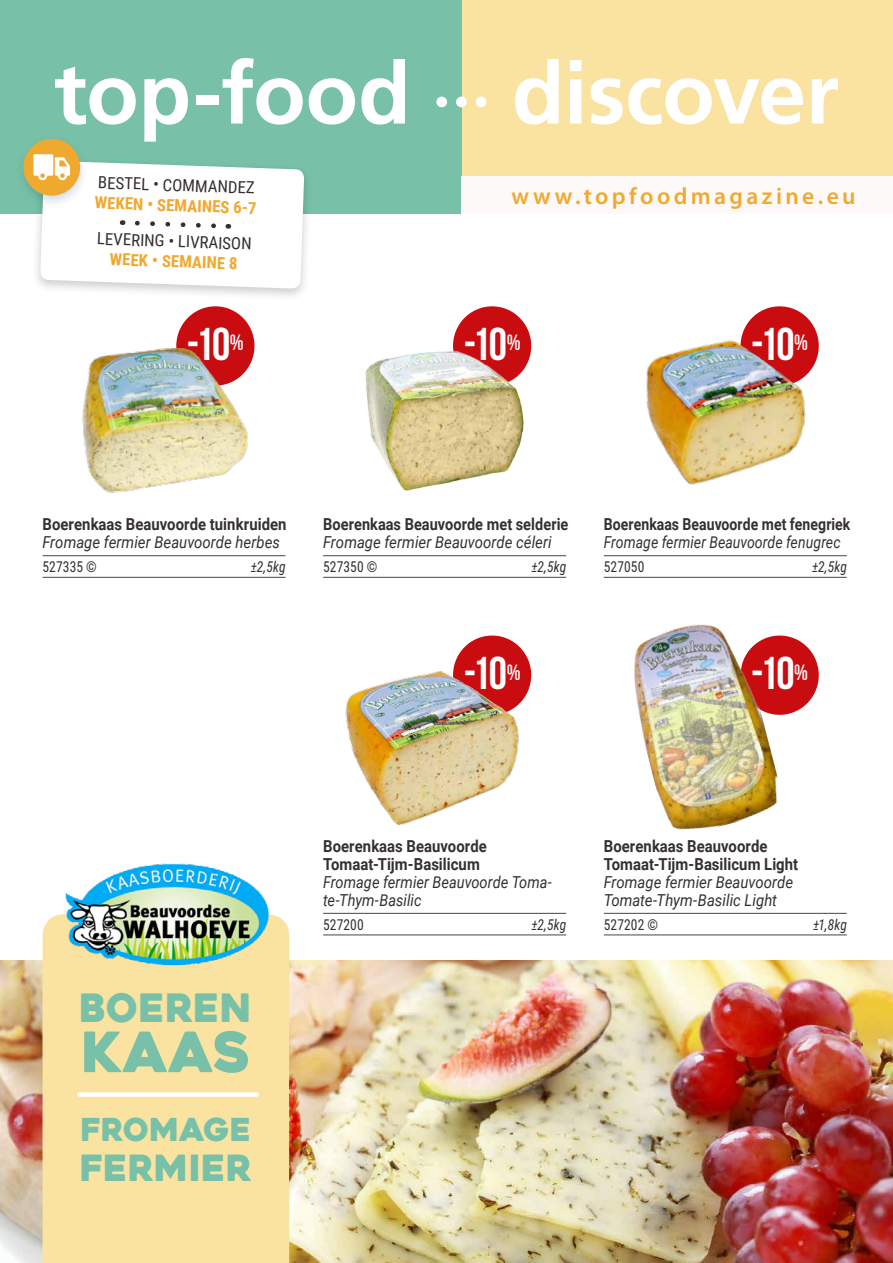
<style>
.page{position:relative;width:893px;height:1263px;background:#fff}
.page>*{position:absolute;margin:0;border:0;box-sizing:border-box;transform-origin:0 0}
.t1{font:700 85.95px "Frutiger";letter-spacing:-.01em;color:#fff}
.t2{font:55.5px "Heavitas";color:#78c1a8}
.t3{font:700 45.9px "Bebas Neue";letter-spacing:-.035em;color:#fff}
.t4{font:38.85px "Heavitas";letter-spacing:.005em;color:#78c1a8}
.t5{font:36px "Heavitas";letter-spacing:.005em;color:#78c1a8}
.t6{font:31.5px "Heavitas";letter-spacing:-.005em;color:#78c1a8}
.t7{font:600 23.55px "Myriad Pro";letter-spacing:.145em;color:#f0a92f}
.t8{font:16.8px "Roboto Condensed";color:#352f31}
.t9{font:700 16.8px "Roboto Condensed";color:#f0a92f}
.t10{font:700 16.5px/18px "Roboto";letter-spacing:.005em;color:#352f31;scale:.9 1}
.t11{font:italic 16.5px/18px "Roboto";color:#352f31;scale:.9 1}
.t12{font:italic 16.5px/18px "Roboto";color:#352f31;scale:.88 1}
.t13{font:700 16.5px "Roboto";letter-spacing:.005em;color:#352f31;scale:.85 1}
.t14{font:italic 16.5px "Roboto";color:#352f31;scale:.85 1}
.t15{font:700 16.5px "Roboto";letter-spacing:.005em;color:#352f31;scale:.88 1}
.t16{font:15px "Roboto Condensed";letter-spacing:.01em;color:#352f31;scale:.9 1}
.t17{font:italic 15px "Roboto Condensed";color:#352f31;scale:.9 1}
</style>
<div class="page">
<img style="left:0;top:960px;width:893px;height:303px">
<div style="left:453px;top:0;width:440px;height:185px;background:#fae3a1"></div>
<div style="left:0;top:0;width:461px;height:214px;background:#78c1a8"></div>
<div style="left:43px;top:915px;width:246px;height:348px;background:#fae3a1"></div>
<div style="left:461px;top:176px;width:432px;height:38px;background:#fcf9f8"></div>
<div style="left:456px;top:97px;width:11px;height:10px;background:#fff;border-radius:50%"></div>
<div style="left:476px;top:97px;width:10px;height:10px;background:#fff;border-radius:50%"></div>
<div style="left:436px;top:97px;width:11px;height:10px;background:#fff;border-radius:50%"></div>
<div style="left:32px;top:156px;width:281px;height:146px;background:#000;opacity:.2"></div>
<div style="left:14px;top:134px;width:75px;height:75px;background:#78c1a8"></div>
<div style="left:23px;top:139px;width:57px;height:57px;background:#f0a92f;border-radius:50%"></div>
<svg style="left:33px;top:154px;width:271px;height:135px"></svg>
<div style="left:79px;top:1092px;width:178px;height:5px;background:#fff"></div>
<div style="left:174px;top:304px;width:83px;height:84px;background:#c90c0f;border-radius:50%"></div>
<div style="left:172px;top:302px;width:87px;height:88px;border:4px solid #fff;border-radius:50%"></div>
<div style="left:451px;top:304px;width:82px;height:84px;background:#c90c0f;border-radius:50%"></div>
<div style="left:449px;top:302px;width:86px;height:88px;border:4px solid #fff;border-radius:50%"></div>
<div style="left:451px;top:633px;width:82px;height:84px;background:#c90c0f;border-radius:50%"></div>
<div style="left:449px;top:631px;width:86px;height:88px;border:4px solid #fff;border-radius:50%"></div>
<svg style="left:738px;top:304px;width:83px;height:84px"></svg>
<div style="left:738px;top:633px;width:83px;height:84px;background:#c90c0f;border-radius:50%"></div>
<div style="left:736px;top:631px;width:87px;height:88px;border:4px solid #fff;border-radius:50%"></div>
<hr style="left:604px;top:555px;width:243px;height:1px;background:#4c4446">
<hr style="left:604px;top:577px;width:243px;height:1px;background:#4c4446">
<hr style="left:323px;top:913px;width:243px;height:1px;background:#4c4446">
<hr style="left:323px;top:934px;width:243px;height:1px;background:#4c4446">
<hr style="left:604px;top:913px;width:243px;height:1px;background:#4c4446">
<hr style="left:604px;top:934px;width:243px;height:1px;background:#4c4446">
<hr style="left:43px;top:555px;width:243px;height:1px;background:#4c4446">
<hr style="left:43px;top:577px;width:243px;height:1px;background:#4c4446">
<hr style="left:323px;top:555px;width:243px;height:1px;background:#4c4446">
<hr style="left:323px;top:577px;width:243px;height:1px;background:#4c4446">
<img style="left:82px;top:329px;width:173px;height:164px">
<img style="left:365px;top:346px;width:170px;height:145px">
<img style="left:646px;top:326px;width:175px;height:159px">
<img style="left:345px;top:662px;width:190px;height:163px">
<img style="left:57px;top:863px;width:217px;height:110px">
<img style="left:634px;top:624px;width:152px;height:206px">
<h1 class="t1" style="left:54px;top:43px;width:787px">top-food discover</h1>
<p class="t8" style="left:98px;top:171px;width:158px;rotate:2deg">Bestel • Commandez</p>
<p class="t9" style="left:95px;top:191px;width:163px;rotate:2deg">weken • semaines 6-7</p>
<p class="t8" style="left:98px;top:227px;width:156px;rotate:2deg">Levering • Livraison</p>
<p class="t9" style="left:110px;top:247px;width:129px;rotate:2deg">week • semaine 8</p>
<h3 class="t7" style="left:511px;top:183px;width:346px">www.topfoodmagazine.eu</h3>
<h3 class="t3" style="left:187px;top:318px;width:58px">-10<sup>%</sup></h3>
<h3 class="t3" style="left:464px;top:318px;width:58px">-10<sup>%</sup></h3>
<h3 class="t3" style="left:751px;top:318px;width:58px">-10<sup>%</sup></h3>
<p class="t10" style="left:43px;top:515px;width:273px">Boerenkaas Beauvoorde tuinkruiden</p>
<p class="t11" style="left:43px;top:533px;width:265px">Fromage fermier Beauvoorde herbes</p>
<p class="t16" style="left:43px;top:556px;width:62px">527335 ©</p>
<p class="t17" style="left:251px;top:556px;width:40px">±2,5kg</p>
<p class="t15" style="left:323px;top:513px;width:280px">Boerenkaas Beauvoorde met selderie</p>
<p class="t11" style="left:323px;top:533px;width:255px">Fromage fermier Beauvoorde céleri</p>
<p class="t16" style="left:323px;top:556px;width:62px">527350 ©</p>
<p class="t17" style="left:531px;top:556px;width:40px">±2,5kg</p>
<h3 class="t3" style="left:464px;top:648px;width:58px">-10<sup>%</sup></h3>
<p class="t13" style="left:604px;top:513px;width:292px">Boerenkaas Beauvoorde met fenegriek</p>
<p class="t14" style="left:604px;top:531px;width:280px">Fromage fermier Beauvoorde fenugrec</p>
<p class="t16" style="left:604px;top:556px;width:47px">527050</p>
<p class="t17" style="left:812px;top:556px;width:40px">±2,5kg</p>
<h3 class="t3" style="left:751px;top:648px;width:58px">-10<sup>%</sup></h3>
<h3 class="t4" style="left:79px;top:984px;width:175px">BOEREN</h3>
<h2 class="t2" style="left:81px;top:1018px;width:171px">KAAS</h2>
<h3 class="t6" style="left:80px;top:1110px;width:172px">FROMAGE</h3>
<h3 class="t5" style="left:80px;top:1146px;width:174px">FERMIER</h3>
<p class="t10" style="left:323px;top:836px;width:183px">Boerenkaas Beauvoorde<br>Tomaat-Tijm-Basilicum</p>
<p class="t12" style="left:323px;top:872px;width:261px">Fromage fermier Beauvoorde Toma&shy;te-Thym-Basilic</p>
<p class="t16" style="left:323px;top:914px;width:47px">527200</p>
<p class="t17" style="left:531px;top:914px;width:40px">±2,5kg</p>
<p class="t10" style="left:604px;top:836px;width:218px">Boerenkaas Beauvoorde<br>Tomaat-Tijm-Basilicum Light</p>
<p class="t11" style="left:604px;top:872px;width:212px">Fromage fermier Beauvoorde<br>Tomate-Thym-Basilic Light</p>
<p class="t16" style="left:604px;top:914px;width:62px">527202 ©</p>
<p class="t17" style="left:813px;top:914px;width:39px">±1,8kg</p>
</div>
